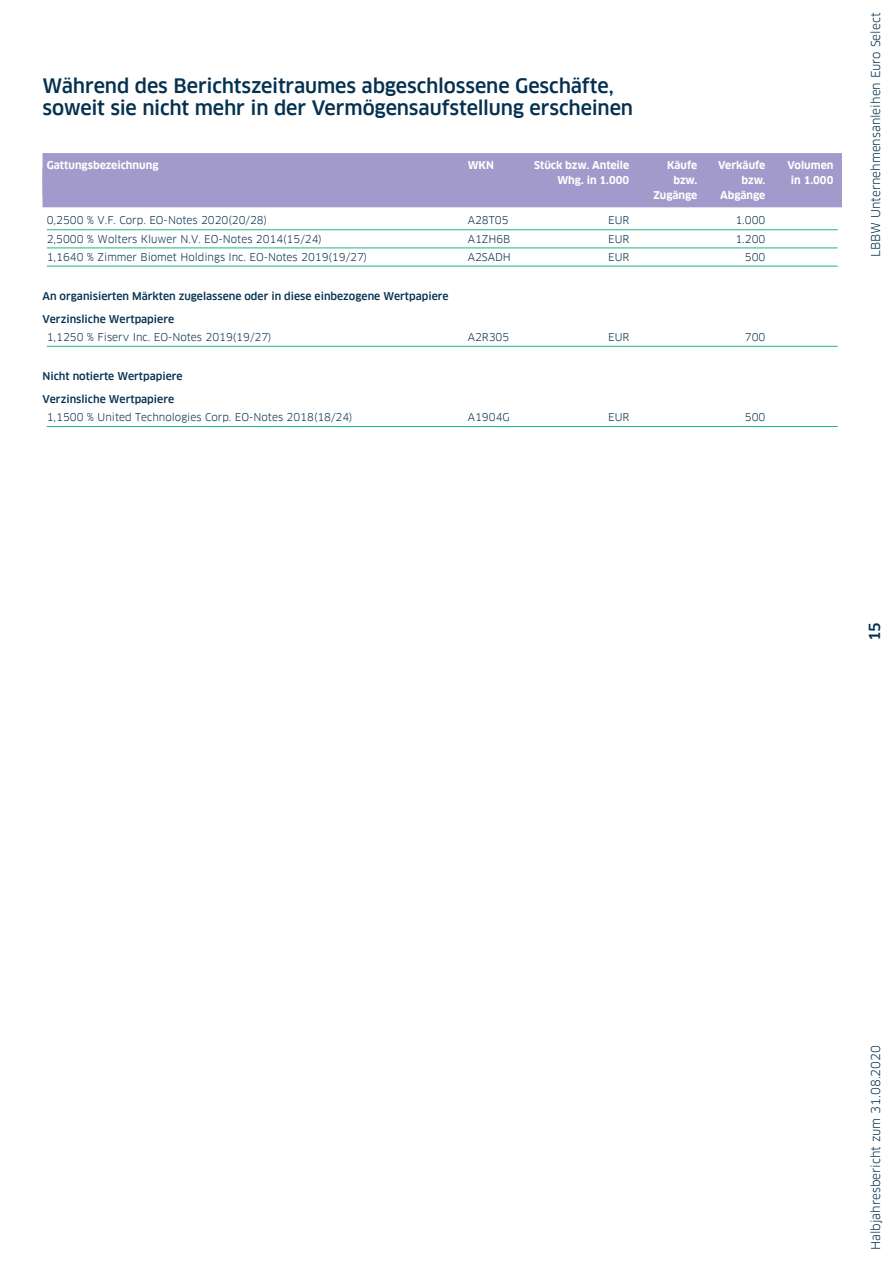
<style>
.page{position:relative;width:893px;height:1263px;background:#fff}
.page>*{position:absolute;margin:0;border:0;box-sizing:border-box;transform-origin:0 0}
.t1{font:500 19.5px/21.8px "Clanfor LBBW";letter-spacing:-.01em;color:#053150}
.t2{font:500 15px "Clanfor LBBW";color:#053150}
.t3{font:12px "Clanfor LBBW";color:#053150}
.t4{font:10.5px "Clanfor LBBW";color:#053150}
.t5{font:500 10.5px "Clanfor LBBW";color:#053150}
.t6{font:700 10.5px "Clanfor LBBW";color:#fff}
</style>
<div class="page">
<div style="left:43px;top:153px;width:799px;height:29px;background:#a29acb"></div>
<div style="left:43px;top:177px;width:799px;height:30px;background:#a29acb"></div>
<hr style="left:47px;top:229px;width:791px;height:1px;background:#1eb684">
<hr style="left:47px;top:248px;width:791px;height:1px;background:#1eb684">
<hr style="left:47px;top:266px;width:791px;height:1px;background:#1eb684">
<hr style="left:47px;top:346px;width:791px;height:1px;background:#1eb684">
<hr style="left:47px;top:426px;width:791px;height:1px;background:#1eb684">
<h1 class="t1" style="left:43px;top:75px;width:592px">Während des Berichtszeitraumes abgeschlossene Geschäfte, soweit sie nicht mehr in der Vermögensaufstellung erscheinen</h1>
<p class="t6" style="left:47px;top:159px;width:113px">Gattungsbezeichnung</p>
<p class="t6" style="left:468px;top:159px;width:28px">WKN</p>
<p class="t6" style="left:534px;top:159px;width:97px">Stück bzw. Anteile</p>
<p class="t6" style="left:667px;top:159px;width:32px">Käufe</p>
<p class="t6" style="left:718px;top:159px;width:49px">Verkäufe</p>
<p class="t6" style="left:787px;top:159px;width:47px">Volumen</p>
<p class="t6" style="left:557px;top:174px;width:73px">Whg. in 1.000</p>
<p class="t6" style="left:673px;top:174px;width:25px">bzw.</p>
<p class="t6" style="left:741px;top:174px;width:25px">bzw.</p>
<p class="t6" style="left:791px;top:174px;width:44px">in 1.000</p>
<p class="t6" style="left:653px;top:189px;width:45px">Zugänge</p>
<p class="t6" style="left:720px;top:189px;width:47px">Abgänge</p>
<p class="t4" style="left:47px;top:214px;width:222px">0,2500 % V.F. Corp. EO-Notes 2020(20/28)</p>
<p class="t4" style="left:468px;top:214px;width:42px">A28T05</p>
<p class="t4" style="left:608px;top:214px;width:23px">EUR</p>
<p class="t4" style="left:735px;top:214px;width:32px">1.000</p>
<p class="t4" style="left:47px;top:232px;width:277px">2,5000 % Wolters Kluwer N.V. EO-Notes 2014(15/24)</p>
<p class="t4" style="left:468px;top:232px;width:44px">A1ZH6B</p>
<p class="t4" style="left:608px;top:232px;width:23px">EUR</p>
<p class="t4" style="left:735px;top:232px;width:32px">1.200</p>
<p class="t4" style="left:47px;top:251px;width:322px">1,1640 % Zimmer Biomet Holdings Inc. EO-Notes 2019(19/27)</p>
<p class="t4" style="left:468px;top:251px;width:45px">A2SADH</p>
<p class="t4" style="left:608px;top:251px;width:23px">EUR</p>
<p class="t4" style="left:745px;top:251px;width:22px">500</p>
<p class="t5" style="left:42px;top:289px;width:408px">An organisierten Märkten zugelassene oder in diese einbezogene Wertpapiere</p>
<p class="t5" style="left:42px;top:313px;width:133px">Verzinsliche Wertpapiere</p>
<p class="t4" style="left:47px;top:331px;width:226px">1,1250 % Fiserv Inc. EO-Notes 2019(19/27)</p>
<p class="t4" style="left:468px;top:331px;width:43px">A2R305</p>
<p class="t4" style="left:608px;top:331px;width:23px">EUR</p>
<p class="t4" style="left:745px;top:331px;width:22px">700</p>
<p class="t5" style="left:42px;top:370px;width:142px">Nicht notierte Wertpapiere</p>
<p class="t5" style="left:42px;top:393px;width:133px">Verzinsliche Wertpapiere</p>
<p class="t4" style="left:47px;top:411px;width:307px">1,1500 % United Technologies Corp. EO-Notes 2018(18/24)</p>
<p class="t4" style="left:468px;top:411px;width:43px">A1904G</p>
<p class="t4" style="left:608px;top:411px;width:23px">EUR</p>
<p class="t4" style="left:745px;top:411px;width:22px">500</p>
<p class="t3" style="left:869px;top:257px;width:246px;rotate:-90deg">LBBW Unternehmensanleihen Euro Select</p>
<h2 class="t2" style="left:866px;top:641px;width:21px;rotate:-90deg">15</h2>
<p class="t3" style="left:869px;top:1250px;width:207px;rotate:-90deg">Halbjahresbericht zum 31.08.2020</p>
</div>
